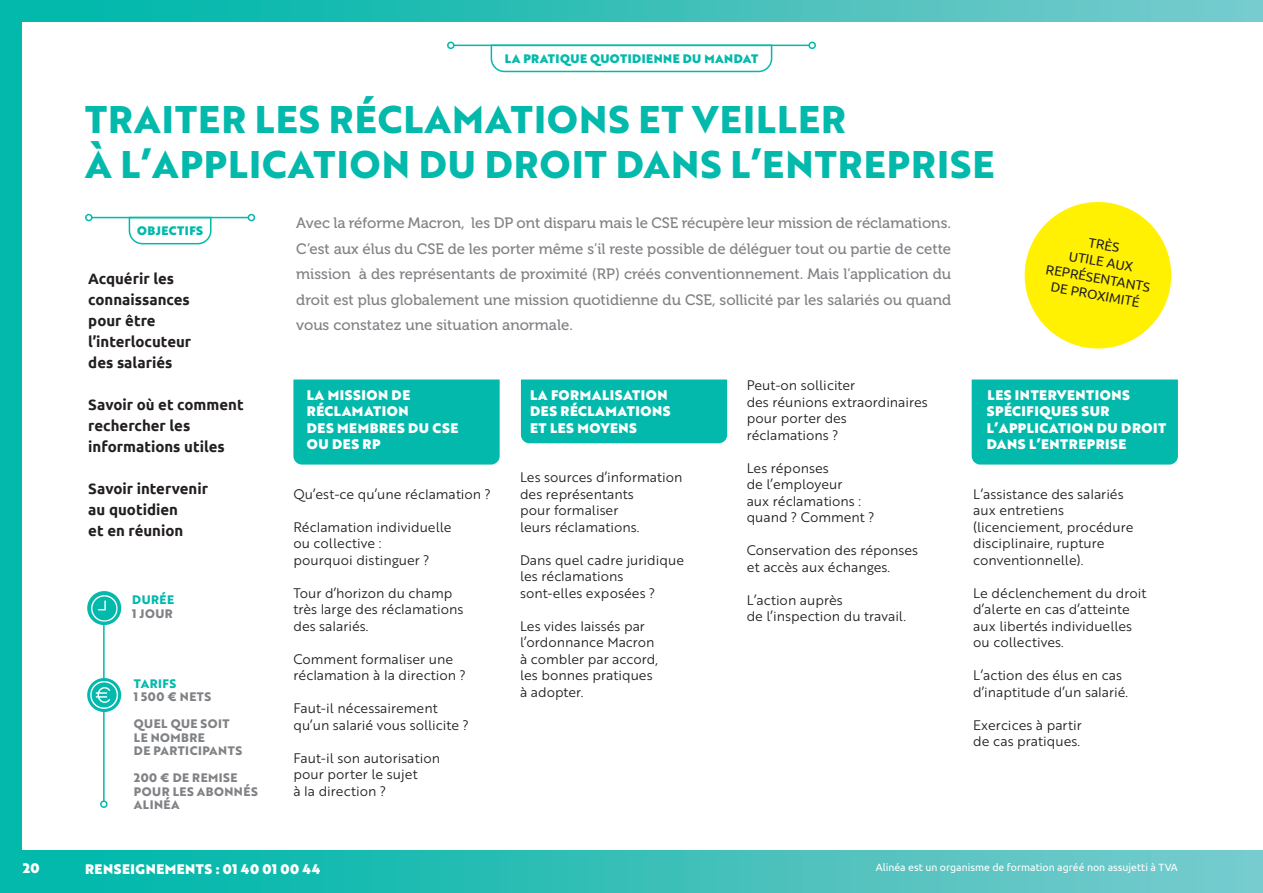
<style>
.page{position:relative;width:1263px;height:893px;background:#fff}
.page>*{position:absolute;margin:0;border:0;box-sizing:border-box;transform-origin:0 0}
.t1{font:700 37.5px "Brother 1816 Extra";letter-spacing:.03em;color:#03b9ac}
.t2{font:15px/25.5px "Museo 500";color:#808285;text-align:justify}
.t3{font:700 15px "Ubuntu";color:#231f20}
.t4{font:13.5px/16.5px "Brother 1816 Book";color:#231f20}
.t5{font:13.5px "Brother 1816 Black";letter-spacing:.04em;color:#fff}
.t6{font:13.5px/16.8px "Ubuntu";color:#231f20;text-align:center}
.t7{font:700 12px "Brother 1816 Extra";letter-spacing:.04em;color:#808285}
.t8{font:12px "Brother 1816 Black";letter-spacing:.04em;color:#03b9ac}
.t9{font:700 12px "Brother 1816 Extra";letter-spacing:.04em;color:#03b9ac}
.t10{font:10.5px "Ubuntu";color:#fff}
</style>
<div class="page">
<div style="left:21px;top:0;width:1242px;height:21px;background:linear-gradient(to right,#00b6a7,#7acacc)"></div>
<svg style="left:1262px;top:0;width:1px;height:21px"></svg>
<div style="left:21px;top:850px;width:1242px;height:43px;background:linear-gradient(to right,#00b6a7,#7acacc)"></div>
<div style="left:0;top:0;width:21px;height:893px;background:#03b9ac"></div>
<svg style="left:1024px;top:202px;width:148px;height:147px"></svg>
<svg style="left:490px;top:44px;width:283px;height:29px"></svg>
<hr style="left:454px;top:45px;width:355px;height:1px;background:#03b9ac">
<div style="left:808px;top:42px;width:8px;height:7px;border:2px solid #03b9ac;border-radius:50%"></div>
<div style="left:447px;top:42px;width:7px;height:7px;border:2px solid #03b9ac;border-radius:50%"></div>
<div style="left:293px;top:379px;width:207px;height:86px;background:#03b9ac"></div>
<div style="left:521px;top:379px;width:206px;height:64px;background:#03b9ac"></div>
<div style="left:972px;top:379px;width:206px;height:86px;background:#03b9ac"></div>
<div style="left:87px;top:591px;width:34px;height:34px;background:#03b9ac;border-radius:50%"></div>
<svg style="left:91px;top:595px;width:27px;height:27px"></svg>
<hr style="left:103px;top:625px;width:2px;height:176px;background:#03b9ac">
<div style="left:100px;top:800px;width:8px;height:8px;border:2px solid #03b9ac;border-radius:50%"></div>
<svg style="left:87px;top:678px;width:34px;height:34px"></svg>
<svg style="left:90px;top:681px;width:28px;height:28px"></svg>
<svg style="left:128px;top:216px;width:84px;height:29px"></svg>
<hr style="left:92px;top:217px;width:156px;height:1px;background:#03b9ac">
<div style="left:248px;top:214px;width:7px;height:7px;border:2px solid #03b9ac;border-radius:50%"></div>
<div style="left:85px;top:214px;width:8px;height:7px;border:2px solid #03b9ac;border-radius:50%"></div>
<p class="t5" style="left:23px;top:858px;width:18px">20</p>
<p class="t8" style="left:505px;top:49px;width:255px">LA PRATIQUE QUOTIDIENNE DU MANDAT</p>
<p class="t1" style="left:85px;top:91px;width:762px">TRAITER LES RÉCLAMATIONS ET VEILLER</p>
<p class="t1" style="left:85px;top:136px;width:911px">À L’APPLICATION DU DROIT DANS L’ENTREPRISE</p>
<p class="t8" style="left:137px;top:221px;width:68px">OBJECTIFS</p>
<p class="t3" style="left:88px;top:270px;width:87px">Acquérir les</p>
<p class="t3" style="left:88px;top:291px;width:103px">connaissances</p>
<p class="t3" style="left:88px;top:312px;width:69px">pour être</p>
<p class="t3" style="left:88px;top:333px;width:104px">l’interlocuteur</p>
<p class="t3" style="left:88px;top:354px;width:86px">des salariés</p>
<p class="t3" style="left:88px;top:396px;width:157px">Savoir où et comment</p>
<p class="t3" style="left:88px;top:417px;width:104px">rechercher les</p>
<p class="t3" style="left:88px;top:438px;width:138px">informations utiles</p>
<p class="t3" style="left:88px;top:480px;width:121px">Savoir intervenir</p>
<p class="t3" style="left:88px;top:501px;width:91px">au quotidien</p>
<p class="t3" style="left:88px;top:522px;width:97px">et en réunion</p>
<p class="t9" style="left:132px;top:591px;width:43px">DURÉE</p>
<p class="t7" style="left:132px;top:604px;width:42px">1 JOUR</p>
<p class="t9" style="left:134px;top:674px;width:44px">TARIFS</p>
<p class="t7" style="left:134px;top:688px;width:79px">1 500 € NETS</p>
<p class="t7" style="left:134px;top:715px;width:97px">QUEL QUE SOIT</p>
<p class="t7" style="left:134px;top:728px;width:73px">LE NOMBRE</p>
<p class="t7" style="left:134px;top:742px;width:110px">DE PARTICIPANTS</p>
<p class="t7" style="left:134px;top:769px;width:105px">200 € DE REMISE</p>
<p class="t7" style="left:134px;top:782px;width:125px">POUR LES ABONNÉS</p>
<p class="t7" style="left:134px;top:796px;width:47px">ALINÉA</p>
<p class="t2" style="left:296px;top:210px;width:656px">Avec la réforme Macron, les DP ont disparu mais le CSE récupère leur mission de réclamations.<br>C’est aux élus du CSE de les porter même s’il reste possible de déléguer tout ou partie de cette mission à des représentants de proximité (RP) créés conventionnement. Mais l’application du droit est plus globalement une mission quotidienne du CSE, sollicité par les salariés ou quand vous constatez une situation anormale.</p>
<p class="t5" style="left:307px;top:384px;width:105px">LA MISSION DE</p>
<p class="t5" style="left:307px;top:401px;width:103px">RÉCLAMATION</p>
<p class="t5" style="left:307px;top:417px;width:153px">DES MEMBRES DU CSE</p>
<p class="t5" style="left:307px;top:434px;width:75px">OU DES RP</p>
<p class="t4" style="left:293px;top:485px;width:199px">Qu’est-ce qu’une réclamation ?</p>
<p class="t4" style="left:293px;top:518px;width:160px">Réclamation individuelle</p>
<p class="t4" style="left:293px;top:534px;width:89px">ou collective :</p>
<p class="t4" style="left:293px;top:551px;width:138px">pourquoi distinguer ?</p>
<p class="t4" style="left:293px;top:584px;width:161px">Tour d’horizon du champ</p>
<p class="t4" style="left:293px;top:600px;width:172px">très large des réclamations</p>
<p class="t4" style="left:293px;top:617px;width:76px">des salariés.</p>
<p class="t4" style="left:293px;top:650px;width:174px">Comment formaliser une réclamation à la direction ?</p>
<p class="t4" style="left:293px;top:699px;width:146px">Faut-il nécessairement</p>
<p class="t4" style="left:293px;top:716px;width:177px">qu’un salarié vous sollicite ?</p>
<p class="t4" style="left:293px;top:749px;width:148px">Faut-il son autorisation</p>
<p class="t4" style="left:293px;top:765px;width:126px">pour porter le sujet</p>
<p class="t4" style="left:293px;top:782px;width:94px">à la direction ?</p>
<p class="t5" style="left:530px;top:384px;width:139px">LA FORMALISATION</p>
<p class="t5" style="left:530px;top:401px;width:142px">DES RÉCLAMATIONS</p>
<p class="t5" style="left:530px;top:417px;width:108px">ET LES MOYENS</p>
<p class="t4" style="left:520px;top:468px;width:164px">Les sources d’information</p>
<p class="t4" style="left:520px;top:485px;width:115px">des représentants</p>
<p class="t4" style="left:520px;top:501px;width:100px">pour formaliser</p>
<p class="t4" style="left:520px;top:518px;width:121px">leurs réclamations.</p>
<p class="t4" style="left:520px;top:551px;width:166px">Dans quel cadre juridique</p>
<p class="t4" style="left:520px;top:567px;width:105px">les réclamations</p>
<p class="t4" style="left:520px;top:584px;width:137px">sont-elles exposées ?</p>
<p class="t4" style="left:520px;top:617px;width:136px">Les vides laissés par l’ordonnance Macron</p>
<p class="t4" style="left:520px;top:650px;width:140px">à combler par accord,</p>
<p class="t4" style="left:520px;top:666px;width:134px">les bonnes pratiques</p>
<p class="t4" style="left:520px;top:683px;width:65px">à adopter.</p>
<p class="t4" style="left:747px;top:377px;width:110px">Peut-on solliciter</p>
<p class="t4" style="left:747px;top:393px;width:183px">des réunions extraordinaires pour porter des</p>
<p class="t4" style="left:747px;top:426px;width:93px">réclamations ?</p>
<p class="t4" style="left:747px;top:459px;width:84px">Les réponses</p>
<p class="t4" style="left:747px;top:476px;width:97px">de l’employeur</p>
<p class="t4" style="left:747px;top:492px;width:116px">aux réclamations :</p>
<p class="t4" style="left:747px;top:509px;width:129px">quand ? Comment ?</p>
<p class="t4" style="left:747px;top:542px;width:173px">Conservation des réponses</p>
<p class="t4" style="left:747px;top:558px;width:145px">et accès aux échanges.</p>
<p class="t4" style="left:747px;top:591px;width:98px">L’action auprès</p>
<p class="t4" style="left:747px;top:608px;width:161px">de l’inspection du travail.</p>
<p class="t6" style="left:1090px;top:234px;width:33px;rotate:10deg">TRÈS</p>
<p class="t6" style="left:1050px;top:244px;width:107px;rotate:10deg">UTILE AUX<br>REPRÉSENTANTS</p>
<p class="t6" style="left:1052px;top:278px;width:92px;rotate:10deg">DE PROXIMITÉ</p>
<p class="t5" style="left:988px;top:384px;width:144px">LES INTERVENTIONS</p>
<p class="t5" style="left:987px;top:401px;width:124px">SPÉCIFIQUES SUR</p>
<p class="t5" style="left:987px;top:417px;width:181px">L’APPLICATION DU DROIT</p>
<p class="t5" style="left:987px;top:434px;width:141px">DANS L’ENTREPRISE</p>
<p class="t4" style="left:973px;top:485px;width:152px">L’assistance des salariés</p>
<p class="t4" style="left:973px;top:501px;width:92px">aux entretiens</p>
<p class="t4" style="left:973px;top:518px;width:162px">(licenciement, procédure</p>
<p class="t4" style="left:973px;top:534px;width:133px">disciplinaire, rupture conventionnelle).</p>
<p class="t4" style="left:973px;top:584px;width:175px">Le déclenchement du droit d’alerte en cas d’atteinte</p>
<p class="t4" style="left:973px;top:617px;width:160px">aux libertés individuelles</p>
<p class="t4" style="left:973px;top:633px;width:92px">ou collectives.</p>
<p class="t4" style="left:973px;top:666px;width:156px">L’action des élus en cas d’inaptitude d’un salarié.</p>
<p class="t4" style="left:973px;top:716px;width:110px">Exercices à partir</p>
<p class="t4" style="left:973px;top:732px;width:108px">de cas pratiques.</p>
<p class="t5" style="left:85px;top:858px;width:237px">RENSEIGNEMENTS : 01 40 01 00 44</p>
<p class="t10" style="left:876px;top:861px;width:303px">Alinéa est un organisme de formation agréé non assujetti à TVA</p>
</div>
